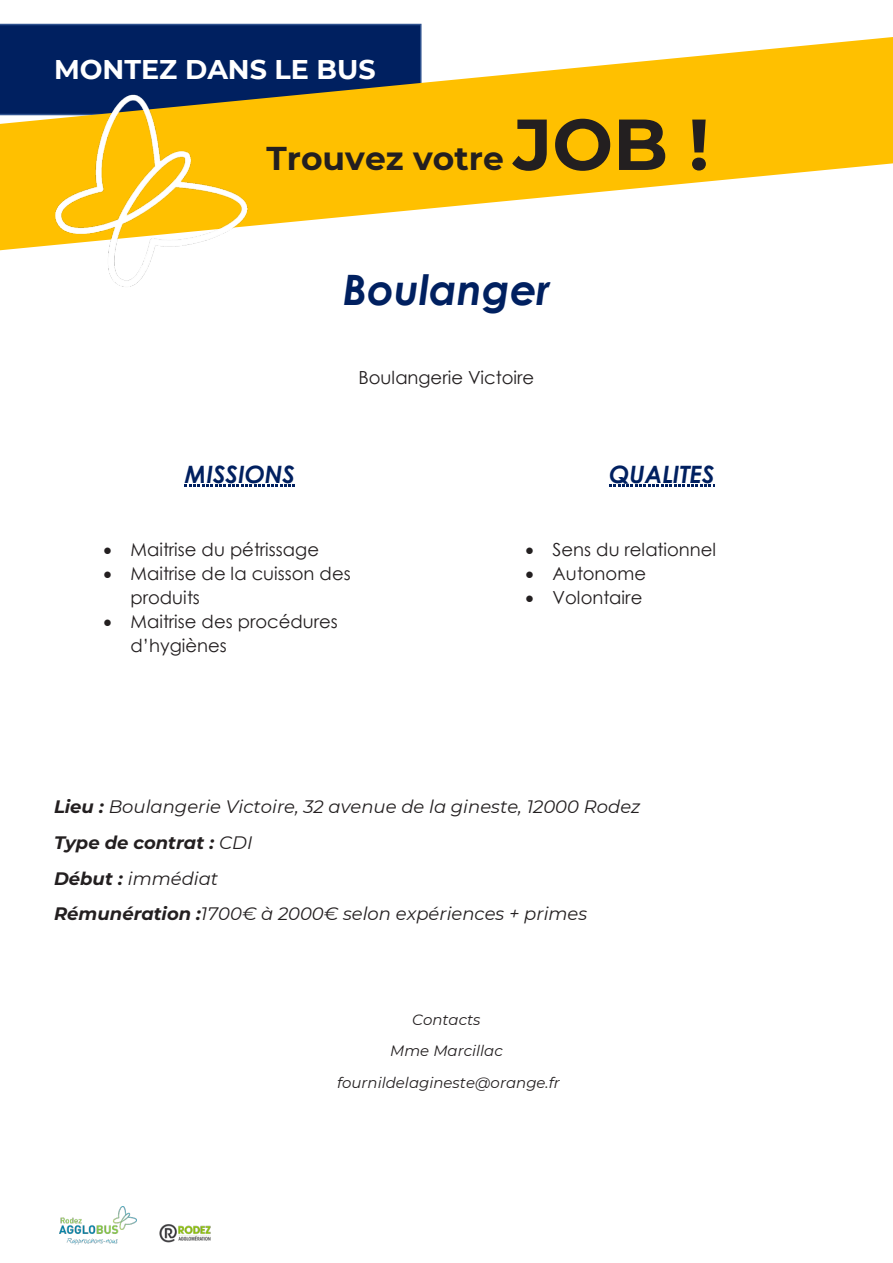
<style>
.page{position:relative;width:893px;height:1263px;background:#fff}
.page>*{position:absolute;margin:0;border:0;box-sizing:border-box;transform-origin:0 0}
.t1{font:italic 700 42px "Century Gothic";color:#002060}
.t2{font:700 33px "Montserrat";color:#231f20}
.t3{font:700 27px "Montserrat";color:#fff}
.t4{font:italic 700 24px "Century Gothic";color:#002060}
.t5{font:18px/24px "Century Gothic";color:#231f20}
.t6{font:italic 18px/35.7px "Montserrat";color:#231f20}
.t7{font:italic 15px/31.8px "Montserrat";color:#231f20;text-align:center}
.s1{font-size:72px}
.s2{font-weight:700}
</style>
<div class="page">
<img style="left:159px;top:1224px;width:52px;height:19px">
<img style="left:60px;top:1206px;width:76px;height:38px">
<svg style="left:0;top:24px;width:422px;height:13px;background:#042564"></svg>
<svg style="left:0;top:37px;width:893px;height:213px;fill:#ffc000"></svg>
<svg style="left:185px;top:485px;width:110px;height:2px"></svg>
<svg style="left:609px;top:485px;width:106px;height:2px"></svg>
<img style="left:54px;top:94px;width:194px;height:193px">
<h3 class="t3" style="left:54px;top:50px;width:323px">MONTEZ DANS LE BUS</h3>
<h2 class="t2" style="left:266px;top:134px;width:444px">Trouvez votre <span class="s1">JOB !</span></h2>
<h1 class="t1" style="left:343px;top:258px;width:209px">Boulanger</h1>
<p class="t5" style="left:358px;top:365px;width:177px">Boulangerie Victoire</p>
<h3 class="t4" style="left:185px;top:456px;width:112px">MISSIONS</h3>
<p class="t5" style="left:104px;top:537px;width:217px">• Maitrise du pétrissage</p>
<p class="t5" style="left:131px;top:561px;width:222px;text-indent:-27px">• Maitrise de la cuisson des produits</p>
<p class="t5" style="left:131px;top:609px;width:209px;text-indent:-27px">• Maitrise des procédures d’hygiènes</p>
<h3 class="t4" style="left:609px;top:456px;width:107px">QUALITES</h3>
<p class="t5" style="left:526px;top:537px;width:192px">• Sens du relationnel</p>
<p class="t5" style="left:526px;top:561px;width:122px">• Autonome</p>
<p class="t5" style="left:526px;top:585px;width:118px">• Volontaire</p>
<p class="t6" style="left:54px;top:788px;width:588px"><span class="s2">Lieu :</span> Boulangerie Victoire, 32 avenue de la gineste, 12000 Rodez <span class="s2">Type de contrat :</span> CDI<br><span class="s2">Début :</span> immédiat<br><span class="s2">Rémunération :</span>1700€ à 2000€ selon expériences + primes</p>
<p class="t7" style="left:337px;top:1003px;width:224px">Contacts<br>Mme Marcillac fournildelagineste@orange.fr</p>
</div>
